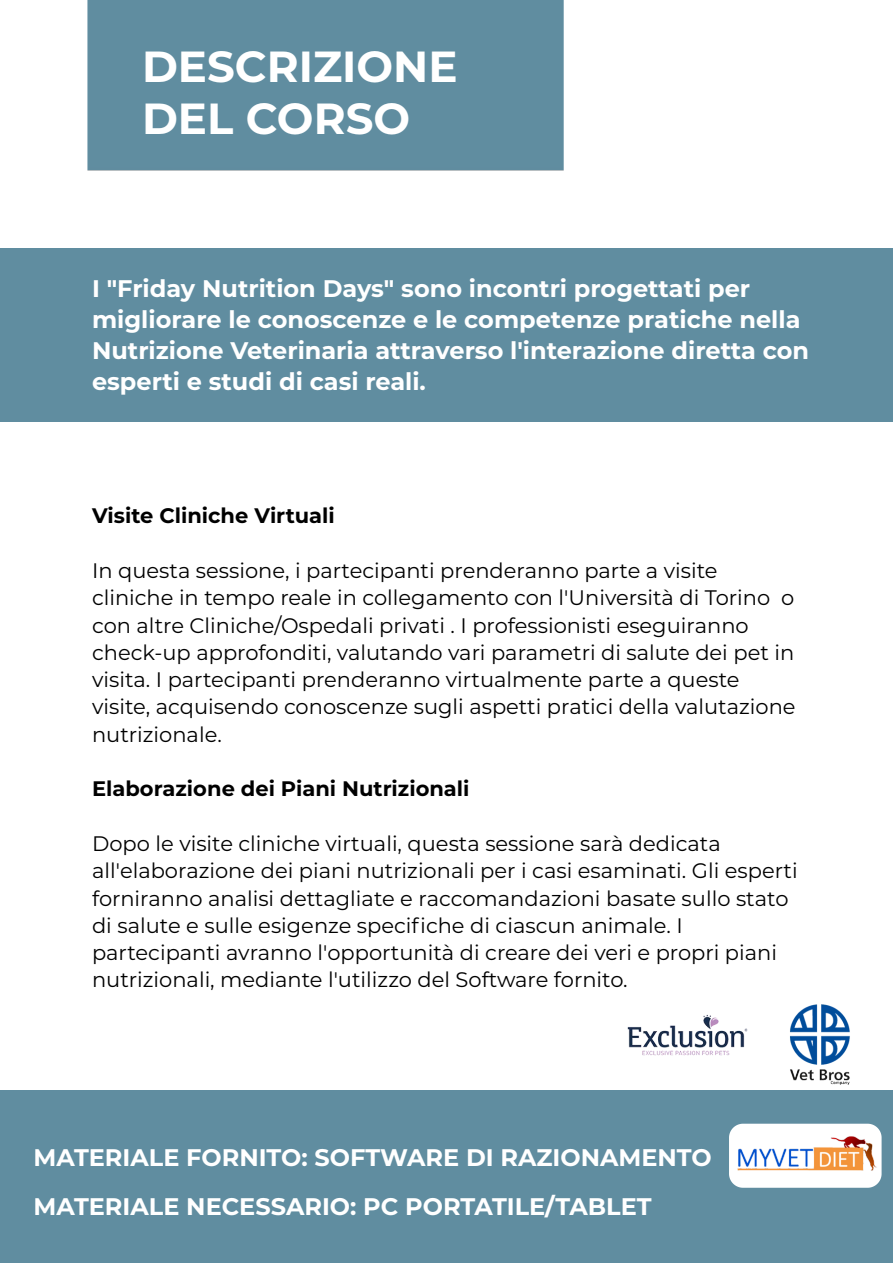
<style>
.page{position:relative;width:893px;height:1263px;background:#fff}
.page>*{position:absolute;margin:0;border:0;box-sizing:border-box;transform-origin:0 0}
.t1{font:700 43.5px/52.2px "Montserrat";color:#fff}
.t2{font:700 24px/31.2px "Montserrat";color:#fff}
.t3{font:21px/27.3px "Montserrat";color:#000}
.t4{font:700 21px "Montserrat";color:#000}
</style>
<div class="page">
<div style="left:88px;top:0;width:475px;height:170px;background:#608da0"></div>
<div style="left:0;top:1090px;width:893px;height:173px;background:#608da0"></div>
<div style="left:0;top:249px;width:893px;height:173px;background:#608da0"></div>
<svg style="left:729px;top:1124px;width:153px;height:64px"></svg>
<img style="left:735px;top:1130px;width:144px;height:58px">
<img style="left:627px;top:1014px;width:121px;height:42px">
<img style="left:790px;top:1004px;width:60px;height:80px">
<h1 class="t1" style="left:142px;top:38px;width:317px">DESCRIZIONE<br>DEL CORSO</h1>
<p class="t2" style="left:92px;top:271px;width:719px">I "Friday Nutrition Days" sono incontri progettati per migliorare le conoscenze e le competenze pratiche nella Nutrizione Veterinaria attraverso l'interazione diretta con esperti e studi di casi reali.</p>
<p class="t4" style="left:92px;top:501px;width:244px">Visite Cliniche Virtuali</p>
<p class="t3" style="left:92px;top:556px;width:705px">In questa sessione, i partecipanti prenderanno parte a visite cliniche in tempo reale in collegamento con l'Università di Torino o con altre Cliniche/Ospedali privati . I professionisti eseguiranno check-up approfonditi, valutando vari parametri di salute dei pet in visita. I partecipanti prenderanno virtualmente parte a queste visite, acquisendo conoscenze sugli aspetti pratici della valutazione nutrizionale.</p>
<p class="t4" style="left:92px;top:774px;width:379px">Elaborazione dei Piani Nutrizionali</p>
<p class="t3" style="left:92px;top:829px;width:707px">Dopo le visite cliniche virtuali, questa sessione sarà dedicata all'elaborazione dei piani nutrizionali per i casi esaminati. Gli esperti forniranno analisi dettagliate e raccomandazioni basate sullo stato di salute e sulle esigenze specifiche di ciascun animale. I partecipanti avranno l'opportunità di creare dei veri e propri piani nutrizionali, mediante l'utilizzo del Software fornito.</p>
<p class="t2" style="left:34px;top:1132px;width:680px;line-height:49.1px">MATERIALE FORNITO: SOFTWARE DI RAZIONAMENTO<br>MATERIALE NECESSARIO: PC PORTATILE/TABLET</p>
</div>
